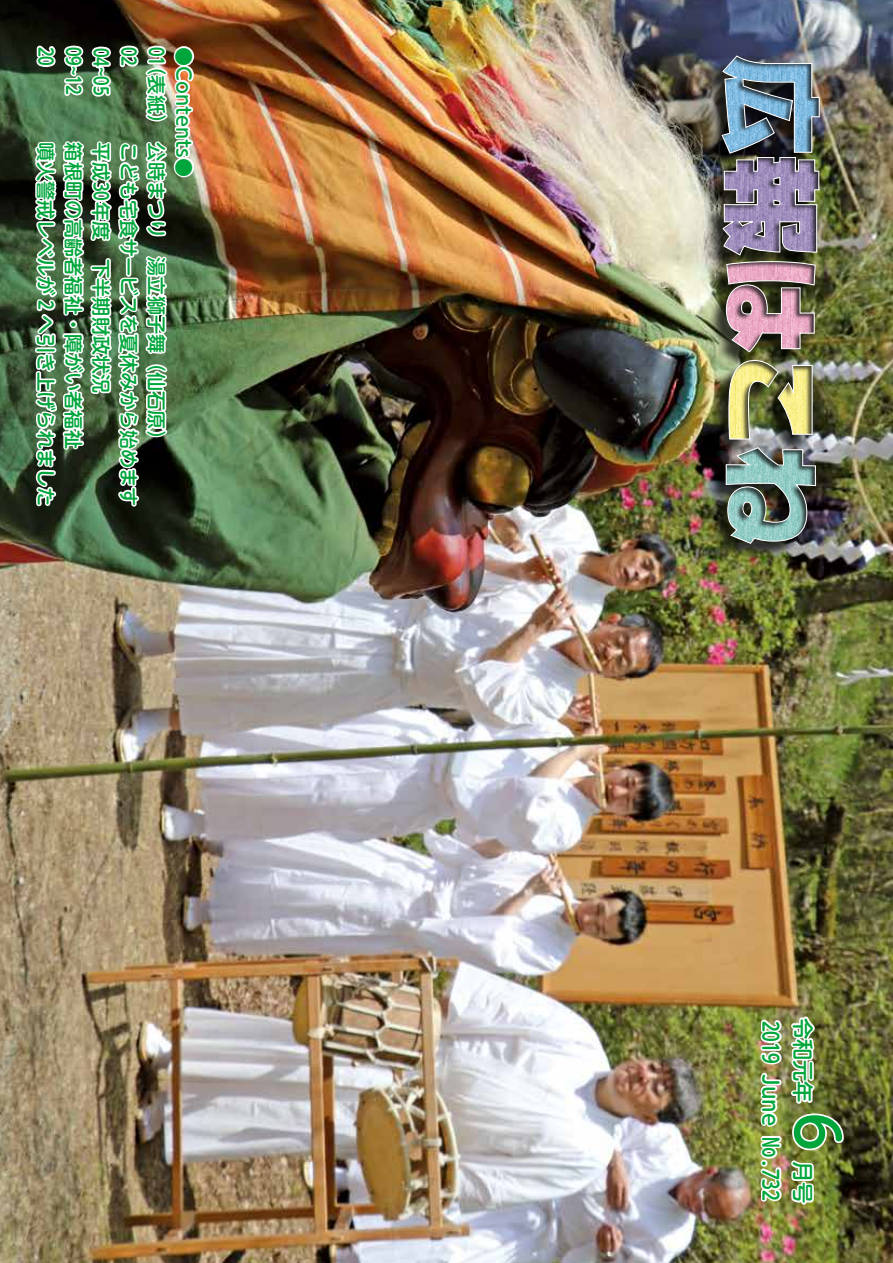
<style>
.page{position:relative;width:893px;height:1263px;background:#fff}
.page>*{position:absolute;margin:0;border:0;box-sizing:border-box;transform-origin:0 0}
.t1{font:500 58.5px "UD Shin M Go Pro";color:#00a63c}
.t2{font:500 21.3px/32.1px "UD Shin M Go Pro";color:#00a63c;text-align:right}
.t3{font:500 19.2px "UD Shin M Go Pro";color:#00a63c}
</style>
<div class="page">
<img style="left:0;top:0;width:893px;height:1263px">
<div style="left:704px;top:59px;width:113px;height:502px;background:#000;opacity:.75"></div>
<img style="left:721px;top:55px;width:99px;height:490px">
<img style="left:33px;top:43px;width:163px;height:641px">
<img style="left:758px;top:995px;width:87px;height:211px">
<p class="t3" style="left:61px;top:47px;width:21px;rotate:90deg">20</p>
<p class="t3" style="left:89px;top:47px;width:49px;rotate:90deg">09〜12</p>
<p class="t3" style="left:117px;top:48px;width:49px;rotate:90deg">04〜05</p>
<p class="t3" style="left:61px;top:142px;width:365px;rotate:90deg">噴火警戒レベルが 2 へ引き上げられました</p>
<p class="t3" style="left:89px;top:142px;width:308px;rotate:90deg">箱根町の高齢者福祉・障がい者福祉</p>
<p class="t3" style="left:117px;top:142px;width:252px;rotate:90deg">平成30年度　下半期財政状況</p>
<p class="t3" style="left:144px;top:47px;width:21px;rotate:90deg">02</p>
<p class="t3" style="left:144px;top:142px;width:365px;rotate:90deg">こども宅食サービスを夏休みから始めます</p>
<p class="t3" style="left:172px;top:47px;width:403px;rotate:90deg">01（表紙） 公時まつり　湯立獅子舞（仙石原）</p>
<p class="t3" style="left:200px;top:47px;width:131px;rotate:90deg">●Contents●</p>
<p class="t2" style="left:820px;top:1017px;width:87px;rotate:90deg">令和元年</p>
<h1 class="t1" style="left:864px;top:1103px;width:60px;rotate:90deg">６</h1>
<p class="t2" style="left:820px;top:1021px;width:184px;rotate:90deg">月号<br>2019　June　No.732</p>
</div>
